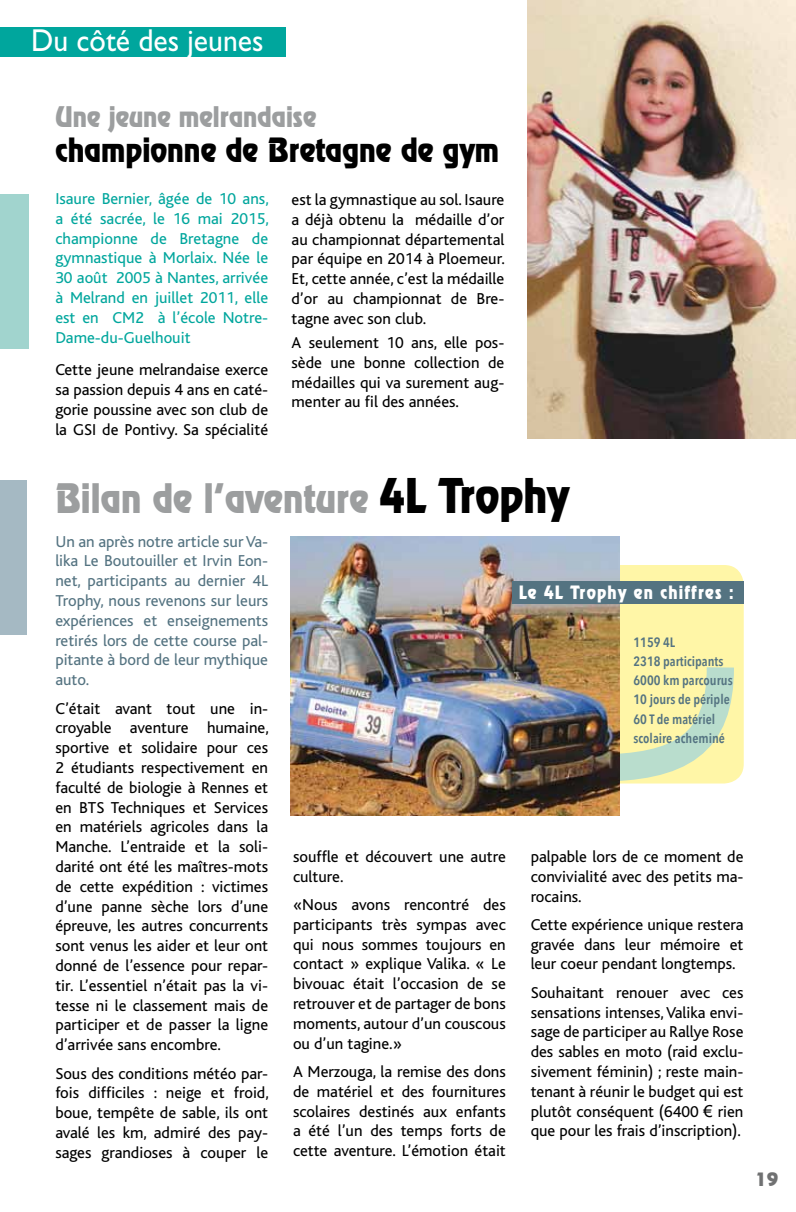
<style>
.page{position:relative;width:796px;height:1212px;background:#fff}
.page>*{position:absolute;margin:0;border:0;box-sizing:border-box;transform-origin:0 0}
.t1{font:36.45px "Revue";color:#9c9e9f;scale:.9 1}
.t2{font:31.8px "Gill Sans Std";color:#fff;scale:.93 1}
.t3{font:30px "Revue";color:#000;scale:.9 1}
.t4{font:25.5px "Revue";color:#9c9e9f;scale:.9 1}
.t5{font:16.5px/19.8px "Bliss";color:#000;text-align:justify}
.t6{font:16.5px/19.8px "Bliss";color:#547381;text-align:justify}
.t7{font:16.5px/19.8px "Bliss";color:#00a69d;text-align:justify}
.t8{font:16.5px "Revue";letter-spacing:.08em;color:#fff;scale:.9 1}
.t9{font:16.5px "Revue";color:#707172}
.t10{font:600 13.5px/19.2px "Avenir Next Condensed";color:#547381}
.s1{font-size:42.9px;color:#000}
.s2{font-family:"Arial"}
</style>
<div class="page">
<div style="left:511px;top:565px;width:232px;height:218px;background:#fff6a7;border-radius:20px"></div>
<svg style="left:619px;top:640px;width:125px;height:155px"></svg>
<img style="left:527px;top:0;width:268px;height:438px">
<div style="left:0;top:27px;width:285px;height:29px;background:#00a69d"></div>
<img style="left:290px;top:537px;width:329px;height:278px">
<div style="left:0;top:194px;width:28px;height:155px;background:#a1d4ce"></div>
<div style="left:0;top:480px;width:27px;height:155px;background:#a5b9c3"></div>
<div style="left:512px;top:582px;width:230px;height:22px;background:#547381"></div>
<h2 class="t2" style="left:31px;top:22px;width:251px">Du côté des jeunes</h2>
<h3 class="t4" style="left:55px;top:100px;width:291px">Une jeune melrandaise</h3>
<h3 class="t3" style="left:55px;top:130px;width:494px">championne de Bretagne de gym</h3>
<p class="t7" style="left:55px;top:189px;width:215px">Isaure Bernier, âgée de 10 ans, a été sacrée, le 16 mai 2015, championne de Bretagne de gymnastique à Morlaix. Née le 30 août 2005 à Nantes, arrivée à Melrand en juillet 2011, elle est en CM2 à l’école Notre-Dame-du-Guelhouit</p>
<p class="t5" style="left:55px;top:360px;width:214px">Cette jeune melrandaise exerce sa passion depuis 4 ans en caté&shy;gorie poussine avec son club de la GSI de Pontivy. Sa spécialité</p>
<p class="t5" style="left:291px;top:190px;width:215px">est la gymnastique au sol. Isaure a déjà obtenu la médaille d’or au championnat départemental par équipe en 2014 à Ploemeur.<br>Et, cette année, c’est la médaille d’or au championnat de Bre&shy;tagne avec son club.</p>
<p class="t5" style="left:291px;top:333px;width:214px">A seulement 10 ans, elle pos&shy;sède une bonne collection de médailles qui va surement aug&shy;menter au fil des années.</p>
<h1 class="t1" style="left:55px;top:474px;width:572px">Bilan de l’aventure <span class="s1">4L Trophy</span></h1>
<p class="t6" style="left:55px;top:532px;width:214px">Un an après notre article sur Va&shy;lika Le Boutouiller et Irvin Eon&shy;net, participants au dernier 4L Trophy, nous revenons sur leurs expériences et enseignements retirés lors de cette course pal&shy;pitante à bord de leur mythique auto.</p>
<p class="t5" style="left:55px;top:698px;width:215px">C’était avant tout une in&shy;croyable aventure humaine, sportive et solidaire pour ces 2 étudiants respectivement en faculté de biologie à Rennes et en BTS Techniques et Services en matériels agricoles dans la Manche. L’entraide et la soli&shy;darité ont été les maîtres-mots de cette expédition : victimes d’une panne sèche lors d’une épreuve, les autres concurrents sont venus les aider et leur ont donné de l’essence pour repar&shy;tir. L’essentiel n’était pas la vi&shy;tesse ni le classement mais de participer et de passer la ligne d’arrivée sans encombre.</p>
<p class="t5" style="left:55px;top:1063px;width:215px">Sous des conditions météo par&shy;fois difficiles : neige et froid, boue, tempête de sable, ils ont avalé les km, admiré des pay&shy;sages grandioses à couper le</p>
<p class="t8" style="left:518px;top:581px;width:240px">Le 4L Trophy en chiffres :</p>
<p class="t10" style="left:633px;top:632px;width:101px">1159 4L<br>2318 participants<br>6000 km parcourus<br>10 jours de périple<br>60 T de matériel scolaire acheminé</p>
<p class="t5" style="left:293px;top:847px;width:214px">souffle et découvert une autre culture.</p>
<p class="t5" style="left:293px;top:895px;width:214px">«Nous avons rencontré des participants très sympas avec qui nous sommes toujours en contact » explique Valika. « Le bivouac était l’occasion de se retrouver et de partager de bons moments, autour d’un couscous ou d’un tagine.»</p>
<p class="t5" style="left:293px;top:1062px;width:214px">A Merzouga, la remise des dons de matériel et des fournitures scolaires destinés aux enfants a été l’un des temps forts de cette aventure. L’émotion était</p>
<p class="t5" style="left:530px;top:847px;width:214px">palpable lors de ce moment de convivialité avec des petits ma&shy;rocains.</p>
<p class="t5" style="left:530px;top:915px;width:214px">Cette expérience unique restera gravée dans leur mémoire et leur coeur pendant longtemps.</p>
<p class="t5" style="left:530px;top:983px;width:214px">Souhaitant renouer avec ces sensations intenses, Valika envi&shy;sage de participer au Rallye Rose des sables en moto (raid exclu&shy;sivement féminin) ; reste main&shy;tenant à réunir le budget qui est plutôt conséquent (6400 <span class="s2">€</span> rien que pour les frais d’inscription).</p>
<p class="t9" style="left:757px;top:1168px;width:22px">19</p>
</div>
